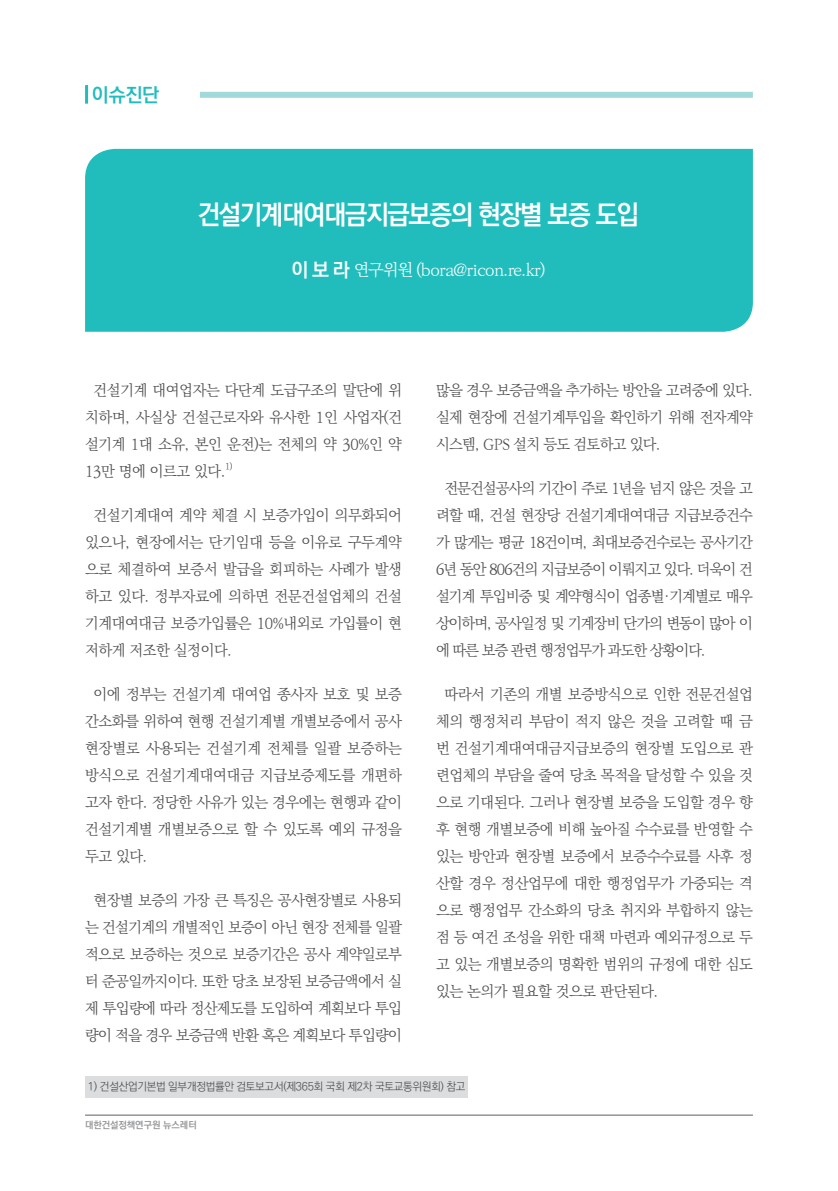
<style>
.page{position:relative;width:838px;height:1191px;background:#fff}
.page>*{position:absolute;margin:0;border:0;box-sizing:border-box;transform-origin:0 0}
.t1{font:700 27px "Ko Pub Dotum";letter-spacing:-.05em;color:#fff;scale:.95 1}
.t2{font:700 19.5px "Ko Pub Dotum";color:#21bdbd}
.t3{font:300 16.5px "Ko Pub Batang";letter-spacing:-.05em;color:#fff}
.본문{font:300 15px/27px "Ko Pub Batang";letter-spacing:-.045em;color:#4b4c4d;text-align:justify}
.t4{font:300 11.25px "Ko Pub Dotum";letter-spacing:-.025em;color:#4b4c4d}
.t5{font:700 9.6px "Ko Pub Dotum";color:#939598}
.본문-2{font:300 8.7px "Ko Pub Batang";color:#4b4c4d}
.s1{font-family:"Ko Pub Dotum";font-weight:700;font-size:19.5px}
</style>
<div class="page">
<hr style="left:85px;top:85px;width:3px;height:19px;background:#21bdbd">
<div style="left:200px;top:92px;width:553px;height:6px;background:#a2dadb"></div>
<hr style="left:85px;top:1114px;width:668px;height:2px;background:#939598">
<div style="left:85px;top:149px;width:668px;height:183px;background:#21bdbd"></div>
<div style="left:85px;top:1076px;width:383px;height:21px;background:#dcdddf"></div>
<h2 class="t2" style="left:92px;top:85px;width:69px">이슈진단</h2>
<p class="t1" style="left:198px;top:201px;width:466px">건설기계대여대금지급보증의 현장별 보증 도입</p>
<p class="t3" style="left:291px;top:261px;width:255px"><span class="s1">이 보 라</span> 연구위원 (bora@ricon.re.kr)</p>
<p class="본문" style="left:85px;top:377px;width:318px;text-indent:9px">건설기계 대여업자는 다단계 도급구조의 말단에 위 치하며, 사실상 건설근로자와 유사한 1인 사업자(건 설기계 1대 소유, 본인 운전)는 전체의 약 30%인 약 13만 명에 이르고 있다.</p>
<p class="본문-2" style="left:225px;top:462px;width:9px">1)</p>
<p class="본문" style="left:85px;top:502px;width:318px;text-indent:9px">건설기계대여 계약 체결 시 보증가입이 의무화되어 있으나, 현장에서는 단기임대 등을 이유로 구두계약 으로 체결하여 보증서 발급을 회피하는 사례가 발생 하고 있다. 정부자료에 의하면 전문건설업체의 건설 기계대여대금 보증가입률은 10%내외로 가입률이 현 저하게 저조한 실정이다.</p>
<p class="본문" style="left:85px;top:681px;width:318px;text-indent:9px">이에 정부는 건설기계 대여업 종사자 보호 및 보증 간소화를 위하여 현행 건설기계별 개별보증에서 공사 현장별로 사용되는 건설기계 전체를 일괄 보증하는 방식으로 건설기계대여대금 지급보증제도를 개편하 고자 한다. 정당한 사유가 있는 경우에는 현행과 같이 건설기계별 개별보증으로 할 수 있도록 예외 규정을 두고 있다.</p>
<p class="본문" style="left:85px;top:887px;width:318px;text-align:center">현장별 보증의 가장 큰 특징은 공사현장별로 사용되 는 건설기계의 개별적인 보증이 아닌 현장 전체를 일괄 적으로 보증하는 것으로 보증기간은 공사 계약일로부 터 준공일까지이다. 또한 당초 보장된 보증금액에서 실 제 투입량에 따라 정산제도를 도입하여 계획보다 투입 량이 적을 경우 보증금액 반환 혹은 계획보다 투입량이</p>
<p class="본문" style="left:436px;top:377px;width:318px">많을 경우 보증금액을 추가하는 방안을 고려중에 있다. 실제 현장에 건설기계투입을 확인하기 위해 전자계약 시스템, GPS 설치 등도 검토하고 있다.</p>
<p class="본문" style="left:436px;top:475px;width:318px;text-indent:9px">전문건설공사의 기간이 주로 1년을 넘지 않은 것을 고 려할 때, 건설 현장당 건설기계대여대금 지급보증건수 가 많게는 평균 18건이며, 최대보증건수로는 공사기간 6년 동안 806건의 지급보증이 이뤄지고 있다. 더욱이 건 설기계 투입비중 및 계약형식이 업종별·기계별로 매우 상이하며, 공사일정 및 기계장비 단가의 변동이 많아 이 에 따른 보증 관련 행정업무가 과도한 상황이다.</p>
<p class="본문" style="left:436px;top:681px;width:318px;text-indent:9px">따라서 기존의 개별 보증방식으로 인한 전문건설업 체의 행정처리 부담이 적지 않은 것을 고려할 때 금 번 건설기계대여대금지급보증의 현장별 도입으로 관 련업체의 부담을 줄여 당초 목적을 달성할 수 있을 것 으로 기대된다. 그러나 현장별 보증을 도입할 경우 향 후 현행 개별보증에 비해 높아질 수수료를 반영할 수 있는 방안과 현장별 보증에서 보증수수료를 사후 정 산할 경우 정산업무에 대한 행정업무가 가중되는 격 으로 행정업무 간소화의 당초 취지와 부합하지 않는 점 등 여건 조성을 위한 대책 마련과 예외규정으로 두 고 있는 개별보증의 명확한 범위의 규정에 대한 심도 있는 논의가 필요할 것으로 판단된다.</p>
<p class="t4" style="left:88px;top:1081px;width:379px">1) 건설산업기본법 일부개정법률안 검토보고서(제365회 국회 제2차 국토교통위원회) 참고</p>
<p class="t5" style="left:85px;top:1120px;width:113px">대한건설정책연구원 뉴스레터</p>
</div>
